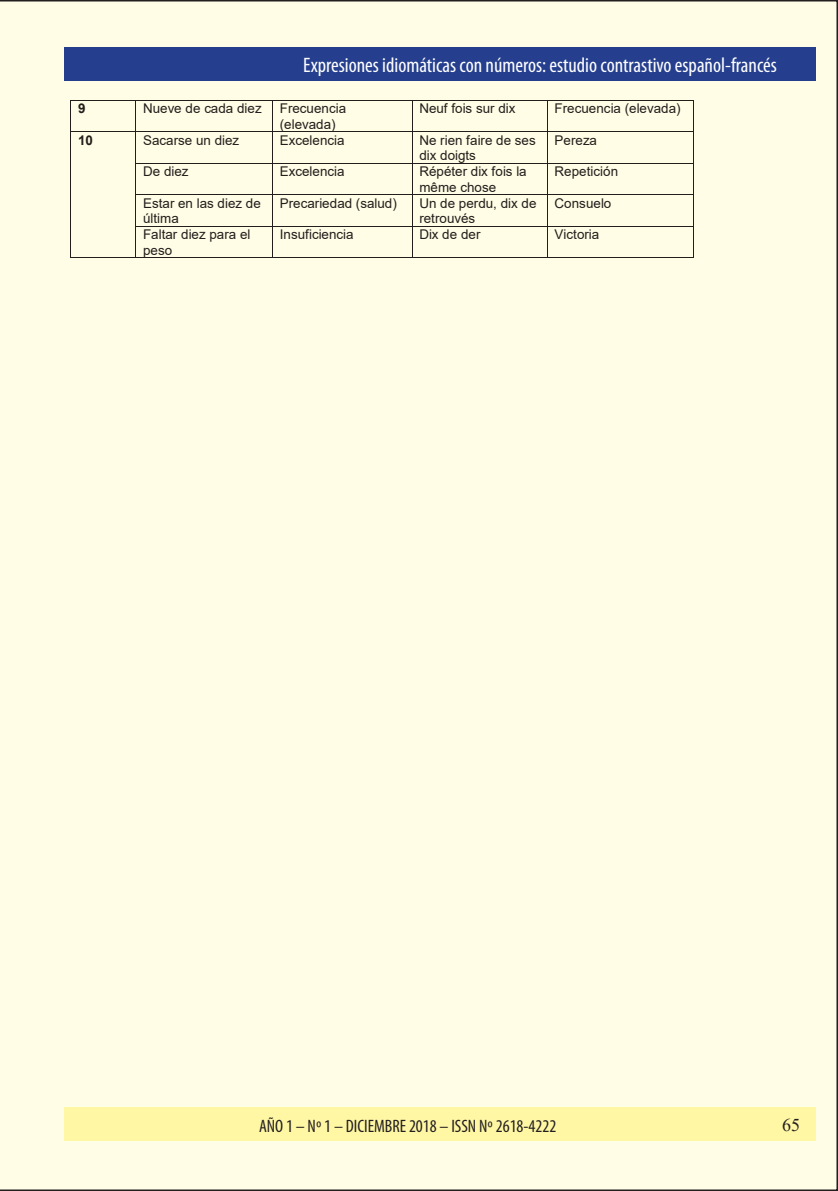
<style>
.page{position:relative;width:838px;height:1191px;background:#fffde5}
.page>*{position:absolute;margin:0;border:0;box-sizing:border-box;transform-origin:0 0}
.t1{font:condensed 21px "Myriad Pro";color:#fff}
.t2{font:condensed 18px "Myriad Pro";color:#231f20}
.t3{font:18px "Times New Roman";color:#231f20}
.t4{font:13.35px/15.5px "Arial";color:#231f20}
.t5{font:700 13.35px "Arial";color:#231f20}
</style>
<div class="page">
<div style="left:64px;top:47px;width:751px;height:34px;background:#253f8e"></div>
<div style="left:64px;top:1107px;width:751px;height:34px;background:#fff7a4"></div>
<hr style="left:71px;top:100px;width:65px;height:1px;background:#231f20">
<hr style="left:136px;top:100px;width:136px;height:1px;background:#231f20">
<hr style="left:273px;top:100px;width:139px;height:1px;background:#231f20">
<hr style="left:412px;top:100px;width:135px;height:1px;background:#231f20">
<hr style="left:548px;top:100px;width:145px;height:1px;background:#231f20">
<hr style="left:70px;top:101px;width:1px;height:31px;background:#231f20">
<hr style="left:136px;top:101px;width:1px;height:31px;background:#231f20">
<hr style="left:272px;top:101px;width:1px;height:31px;background:#231f20">
<hr style="left:412px;top:101px;width:1px;height:31px;background:#231f20">
<hr style="left:547px;top:101px;width:1px;height:31px;background:#231f20">
<hr style="left:693px;top:101px;width:1px;height:31px;background:#231f20">
<hr style="left:71px;top:132px;width:65px;height:1px;background:#231f20">
<hr style="left:136px;top:132px;width:136px;height:1px;background:#231f20">
<hr style="left:273px;top:132px;width:139px;height:1px;background:#231f20">
<hr style="left:412px;top:132px;width:135px;height:1px;background:#231f20">
<hr style="left:548px;top:132px;width:145px;height:1px;background:#231f20">
<hr style="left:70px;top:132px;width:1px;height:31px;background:#231f20">
<hr style="left:136px;top:132px;width:1px;height:31px;background:#231f20">
<hr style="left:272px;top:132px;width:1px;height:31px;background:#231f20">
<hr style="left:412px;top:132px;width:1px;height:31px;background:#231f20">
<hr style="left:547px;top:132px;width:1px;height:31px;background:#231f20">
<hr style="left:693px;top:132px;width:1px;height:31px;background:#231f20">
<hr style="left:136px;top:163px;width:136px;height:1px;background:#231f20">
<hr style="left:273px;top:163px;width:139px;height:1px;background:#231f20">
<hr style="left:412px;top:163px;width:135px;height:1px;background:#231f20">
<hr style="left:548px;top:163px;width:145px;height:1px;background:#231f20">
<hr style="left:70px;top:164px;width:1px;height:31px;background:#231f20">
<hr style="left:136px;top:164px;width:1px;height:31px;background:#231f20">
<hr style="left:272px;top:164px;width:1px;height:31px;background:#231f20">
<hr style="left:412px;top:164px;width:1px;height:31px;background:#231f20">
<hr style="left:547px;top:164px;width:1px;height:31px;background:#231f20">
<hr style="left:693px;top:164px;width:1px;height:31px;background:#231f20">
<hr style="left:136px;top:195px;width:136px;height:1px;background:#231f20">
<hr style="left:273px;top:195px;width:139px;height:1px;background:#231f20">
<hr style="left:412px;top:195px;width:135px;height:1px;background:#231f20">
<hr style="left:548px;top:195px;width:145px;height:1px;background:#231f20">
<hr style="left:70px;top:195px;width:1px;height:31px;background:#231f20">
<hr style="left:136px;top:195px;width:1px;height:31px;background:#231f20">
<hr style="left:272px;top:195px;width:1px;height:31px;background:#231f20">
<hr style="left:412px;top:195px;width:1px;height:31px;background:#231f20">
<hr style="left:547px;top:195px;width:1px;height:31px;background:#231f20">
<hr style="left:693px;top:195px;width:1px;height:31px;background:#231f20">
<hr style="left:136px;top:226px;width:136px;height:1px;background:#231f20">
<hr style="left:273px;top:226px;width:139px;height:1px;background:#231f20">
<hr style="left:412px;top:226px;width:135px;height:1px;background:#231f20">
<hr style="left:548px;top:226px;width:145px;height:1px;background:#231f20">
<hr style="left:70px;top:227px;width:1px;height:31px;background:#231f20">
<hr style="left:71px;top:258px;width:65px;height:1px;background:#231f20">
<hr style="left:136px;top:227px;width:1px;height:31px;background:#231f20">
<hr style="left:136px;top:258px;width:136px;height:1px;background:#231f20">
<hr style="left:272px;top:227px;width:1px;height:31px;background:#231f20">
<hr style="left:273px;top:258px;width:139px;height:1px;background:#231f20">
<hr style="left:412px;top:227px;width:1px;height:31px;background:#231f20">
<hr style="left:412px;top:258px;width:135px;height:1px;background:#231f20">
<hr style="left:547px;top:227px;width:1px;height:31px;background:#231f20">
<hr style="left:548px;top:258px;width:145px;height:1px;background:#231f20">
<hr style="left:693px;top:227px;width:1px;height:31px;background:#231f20">
<h1 class="t1" style="left:303px;top:52px;width:475px">Expresiones idiomáticas con números: estudio contrastivo español-francés</h1>
<p class="t5" style="left:78px;top:99px;width:9px">9</p>
<p class="t4" style="left:143px;top:101px;width:120px">Nueve de cada diez</p>
<p class="t4" style="left:280px;top:101px;width:68px">Frecuencia (elevada)</p>
<p class="t4" style="left:419px;top:101px;width:98px">Neuf fois sur dix</p>
<p class="t4" style="left:554px;top:101px;width:128px">Frecuencia (elevada)</p>
<p class="t5" style="left:78px;top:131px;width:16px">10</p>
<p class="t4" style="left:143px;top:132px;width:98px">Sacarse un diez</p>
<p class="t4" style="left:280px;top:132px;width:66px">Excelencia</p>
<p class="t4" style="left:419px;top:132px;width:118px">Ne rien faire de ses dix doigts</p>
<p class="t4" style="left:554px;top:132px;width:44px">Pereza</p>
<p class="t4" style="left:143px;top:164px;width:47px">De diez</p>
<p class="t4" style="left:280px;top:164px;width:66px">Excelencia</p>
<p class="t4" style="left:419px;top:164px;width:109px">Répéter dix fois la même chose</p>
<p class="t4" style="left:554px;top:164px;width:65px">Repetición</p>
<p class="t4" style="left:143px;top:195px;width:119px">Estar en las diez de última</p>
<p class="t4" style="left:280px;top:195px;width:119px">Precariedad (salud)</p>
<p class="t4" style="left:419px;top:195px;width:119px">Un de perdu, dix de retrouvés</p>
<p class="t4" style="left:554px;top:195px;width:58px">Consuelo</p>
<p class="t4" style="left:143px;top:227px;width:109px">Faltar diez para el peso</p>
<p class="t4" style="left:280px;top:227px;width:75px">Insuficiencia</p>
<p class="t4" style="left:419px;top:227px;width:63px">Dix de der</p>
<p class="t4" style="left:554px;top:227px;width:46px">Victoria</p>
<h2 class="t2" style="left:259px;top:1115px;width:299px">AÑO 1 – Nº 1 – DICIEMBRE 2018 – ISSN Nº 2618-4222</h2>
<h2 class="t3" style="left:782px;top:1112px;width:19px">65</h2>
</div>
